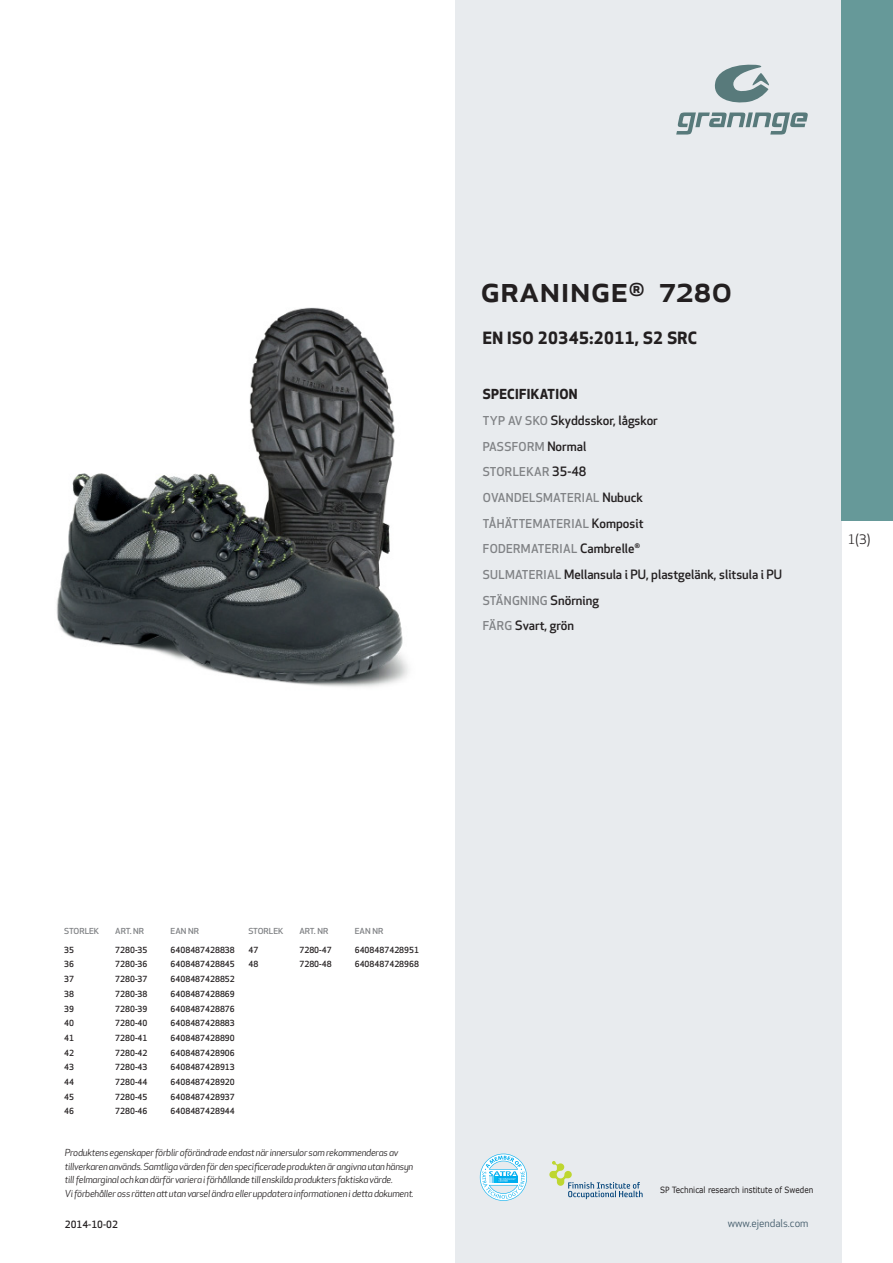
<style>
.page{position:relative;width:893px;height:1263px;background:#fff}
.page>*{position:absolute;margin:0;border:0;box-sizing:border-box;transform-origin:0 0}
.prodname{font:500 36px "Apex New";color:#231f20}
.Funktion_body{font:700 16.5px "Apex New";letter-spacing:.025em;color:#231f20}
.Funktion_body-2{font:700 13.5px "Apex New";letter-spacing:.025em;color:#231f20}
.t1{font:12.75px "Apex New";color:#231f20}
.Funktion_body-3{font:500 12.6px "Apex New";color:#231f20}
.Funktion_body-4{font:500 12px "Apex New";letter-spacing:.025em;color:#808285}
.t2{font:10.5px "Apex New";color:#405968}
.Sidfot_datum{font:500 9.75px "Apex New";color:#231f20}
.t3{font:italic 9.45px/13.5px "Apex New";letter-spacing:-.025em;color:#231f20}
.t4{font:8.55px "Verdana";color:#231f20;scale:.85 1}
.ArticleTable_body{font:500 8.25px "Apex New";color:#231f20}
.ArticeTable_header{font:500 8.1px "Apex New";letter-spacing:-.015em;color:#808285;scale:1.06 1}
.s1{font-size:12px;color:#808285}
.s2{font-size:12.6px;color:#231f20}
</style>
<div class="page">
<div style="left:455px;top:0;width:387px;height:1263px;background:#e8ebee"></div>
<svg style="left:549px;top:1161px;width:94px;height:38px"></svg>
<svg style="left:480px;top:1154px;width:47px;height:47px"></svg>
<svg style="left:676px;top:112px;width:132px;height:23px"></svg>
<svg style="left:714px;top:65px;width:55px;height:38px"></svg>
<div style="left:842px;top:0;width:51px;height:520px;background:#699"></div>
<img style="left:56px;top:308px;width:353px;height:379px">
<p class="prodname" style="left:480px;top:265px;width:253px">GRANINGE<sup>®</sup> 7280</p>
<p class="Funktion_body" style="left:483px;top:326px;width:216px">EN ISO 20345:2011, S2 SRC</p>
<p class="Funktion_body-2" style="left:483px;top:385px;width:96px">SPECIFIKATION</p>
<p class="Funktion_body-3" style="left:483px;top:412px;width:177px"><span class="s1">TYP AV SKO</span> Skyddsskor, lågskor</p>
<p class="Funktion_body-4" style="left:483px;top:438px;width:105px">PASSFORM <span class="s2">Normal</span></p>
<p class="Funktion_body-4" style="left:483px;top:464px;width:105px">STORLEKAR <span class="s2">35-48</span></p>
<p class="Funktion_body-4" style="left:483px;top:490px;width:162px">OVANDELSMATERIAL <span class="s2">Nubuck</span></p>
<p class="Funktion_body-4" style="left:483px;top:515px;width:162px">TÅHÄTTEMATERIAL <span class="s2">Komposit</span></p>
<p class="Funktion_body-4" style="left:483px;top:541px;width:159px">FODERMATERIAL <span class="s2">Cambrelle</span><sup>®</sup></p>
<p class="Funktion_body-3" style="left:483px;top:566px;width:301px"><span class="s1">SULMATERIAL</span> Mellansula i PU, plastgelänk, slitsula i PU</p>
<p class="Funktion_body-4" style="left:483px;top:592px;width:118px">STÄNGNING <span class="s2">Snörning</span></p>
<p class="Funktion_body-3" style="left:483px;top:617px;width:93px"><span class="s1">FÄRG</span> Svart, grön</p>
<p class="t1" style="left:848px;top:531px;width:24px">1(3)</p>
<p class="ArticeTable_header" style="left:64px;top:925px;width:35px">STORLEK</p>
<p class="ArticeTable_header" style="left:115px;top:925px;width:29px">ART. NR</p>
<p class="ArticeTable_header" style="left:171px;top:925px;width:28px">EAN NR</p>
<p class="ArticleTable_body" style="left:64px;top:944px;width:11px">35</p>
<p class="ArticleTable_body" style="left:115px;top:944px;width:34px">7280-35</p>
<p class="ArticleTable_body" style="left:171px;top:944px;width:66px">6408487428838</p>
<p class="ArticleTable_body" style="left:64px;top:959px;width:11px">36</p>
<p class="ArticleTable_body" style="left:115px;top:959px;width:34px">7280-36</p>
<p class="ArticleTable_body" style="left:171px;top:959px;width:66px">6408487428845</p>
<p class="ArticleTable_body" style="left:64px;top:973px;width:11px">37</p>
<p class="ArticleTable_body" style="left:115px;top:973px;width:34px">7280-37</p>
<p class="ArticleTable_body" style="left:171px;top:973px;width:66px">6408487428852</p>
<p class="ArticleTable_body" style="left:64px;top:988px;width:11px">38</p>
<p class="ArticleTable_body" style="left:115px;top:988px;width:34px">7280-38</p>
<p class="ArticleTable_body" style="left:171px;top:988px;width:66px">6408487428869</p>
<p class="ArticleTable_body" style="left:64px;top:1003px;width:11px">39</p>
<p class="ArticleTable_body" style="left:115px;top:1003px;width:34px">7280-39</p>
<p class="ArticleTable_body" style="left:171px;top:1003px;width:66px">6408487428876</p>
<p class="ArticleTable_body" style="left:64px;top:1018px;width:11px">40</p>
<p class="ArticleTable_body" style="left:115px;top:1018px;width:34px">7280-40</p>
<p class="ArticleTable_body" style="left:171px;top:1018px;width:66px">6408487428883</p>
<p class="ArticleTable_body" style="left:64px;top:1032px;width:11px">41</p>
<p class="ArticleTable_body" style="left:115px;top:1032px;width:34px">7280-41</p>
<p class="ArticleTable_body" style="left:171px;top:1032px;width:66px">6408487428890</p>
<p class="ArticleTable_body" style="left:64px;top:1047px;width:11px">42</p>
<p class="ArticleTable_body" style="left:115px;top:1047px;width:34px">7280-42</p>
<p class="ArticleTable_body" style="left:171px;top:1047px;width:66px">6408487428906</p>
<p class="ArticleTable_body" style="left:64px;top:1062px;width:11px">43</p>
<p class="ArticleTable_body" style="left:115px;top:1062px;width:34px">7280-43</p>
<p class="ArticleTable_body" style="left:171px;top:1062px;width:66px">6408487428913</p>
<p class="ArticleTable_body" style="left:64px;top:1076px;width:11px">44</p>
<p class="ArticleTable_body" style="left:115px;top:1076px;width:34px">7280-44</p>
<p class="ArticleTable_body" style="left:171px;top:1076px;width:66px">6408487428920</p>
<p class="ArticleTable_body" style="left:64px;top:1091px;width:11px">45</p>
<p class="ArticleTable_body" style="left:115px;top:1091px;width:34px">7280-45</p>
<p class="ArticleTable_body" style="left:171px;top:1091px;width:66px">6408487428937</p>
<p class="ArticleTable_body" style="left:64px;top:1106px;width:11px">46</p>
<p class="ArticleTable_body" style="left:115px;top:1106px;width:34px">7280-46</p>
<p class="ArticleTable_body" style="left:171px;top:1106px;width:66px">6408487428944</p>
<p class="ArticeTable_header" style="left:248px;top:925px;width:35px">STORLEK</p>
<p class="ArticeTable_header" style="left:299px;top:925px;width:29px">ART. NR</p>
<p class="ArticeTable_header" style="left:355px;top:925px;width:28px">EAN NR</p>
<p class="ArticleTable_body" style="left:248px;top:944px;width:11px">47</p>
<p class="ArticleTable_body" style="left:299px;top:944px;width:34px">7280-47</p>
<p class="ArticleTable_body" style="left:355px;top:944px;width:66px">6408487428951</p>
<p class="ArticleTable_body" style="left:248px;top:959px;width:11px">48</p>
<p class="ArticleTable_body" style="left:299px;top:959px;width:34px">7280-48</p>
<p class="ArticleTable_body" style="left:355px;top:959px;width:66px">6408487428968</p>
<p class="t3" style="left:65px;top:1146px;width:350px">Produktens egenskaper förblir oförändrade endast när innersulor som rekommenderas av tillverkaren används. Samtliga värden för den specificerade produkten är angivna utan hänsyn till felmarginal och kan därför variera i förhållande till enskilda produkters faktiska värde.<br>Vi förbehåller oss rätten att utan varsel ändra eller uppdatera informationen i detta dokument.</p>
<p class="Sidfot_datum" style="left:65px;top:1218px;width:54px">2014-10-02</p>
<p class="t4" style="left:660px;top:1184px;width:182px">SP Technical research institute of Sweden</p>
<p class="t2" style="left:728px;top:1217px;width:82px">www.ejendals.com</p>
</div>
